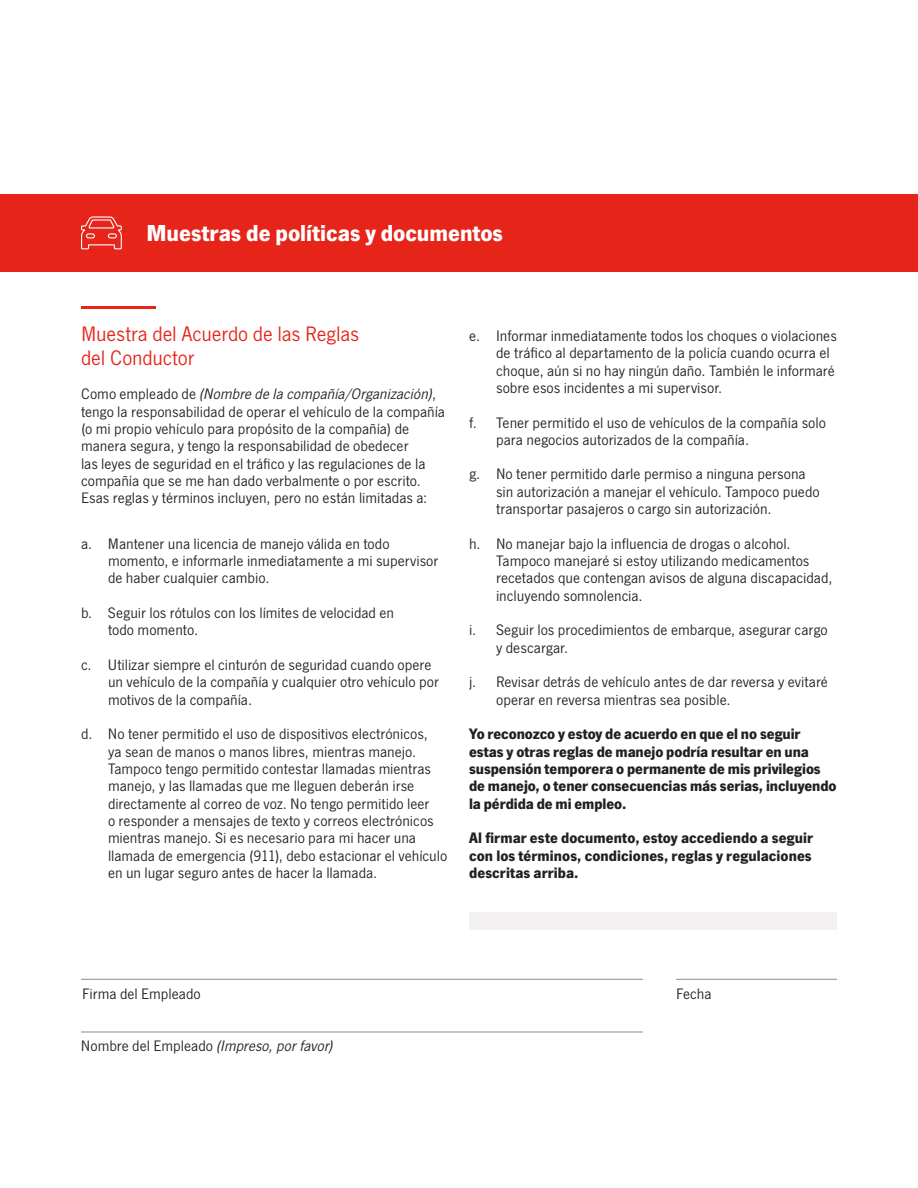
<style>
.page{position:relative;width:918px;height:1188px;background:#fff}
.page>*{position:absolute;margin:0;border:0;box-sizing:border-box;transform-origin:0 0}
.headline_-_small{font:700 24px "SF News Gothic";color:#fff}
.subhead_-_medium_-_r{font:21.75px/24px "SF News Gothic";letter-spacing:-.01em;color:#e72419}
.body{font:15.75px/17.2px "SF News Gothic";letter-spacing:-.005em;color:#231f20}
.body-2{font:700 15.75px/17.2px "SF News Gothic";letter-spacing:-.005em;color:#231f20}
.body-3{font:italic 15.75px "SF News Gothic";color:#231f20}
.s1{font-style:italic}
.s2{font-style:normal}
</style>
<div class="page">
<div style="left:0;top:194px;width:918px;height:78px;background:#e72419"></div>
<svg style="left:81px;top:216px;width:41px;height:34px"></svg>
<hr style="left:81px;top:306px;width:75px;height:3px;background:#e72419">
<div style="left:469px;top:913px;width:368px;height:17px;background:#f3f0f1"></div>
<hr style="left:81px;top:979px;width:562px;height:1px;background:#8a8c8f">
<hr style="left:81px;top:1032px;width:562px;height:1px;background:#8a8c8f">
<hr style="left:676px;top:979px;width:161px;height:1px;background:#8a8c8f">
<p class="headline_-_small" style="left:146px;top:219px;width:358px">Muestras de políticas y documentos</p>
<p class="subhead_-_medium_-_r" style="left:81px;top:322px;width:280px">Muestra del Acuerdo de las Reglas del Conductor</p>
<p class="body" style="left:81px;top:386px;width:366px">Como empleado de <span class="s1">(Nombre de la compañía/Organización)</span>, tengo la responsabilidad de operar el vehículo de la compañía (o mi propio vehículo para propósito de la compañía) de manera segura, y tengo la responsabilidad de obedecer<br>las leyes de seguridad en el tráfico y las regulaciones de la compañía que se me han dado verbalmente o por escrito.<br>Esas reglas y términos incluyen, pero no están limitadas a:</p>
<p class="body" style="left:108px;top:535px;width:332px;text-indent:-27px">a. Mantener una licencia de manejo válida en todo momento, e informarle inmediatamente a mi supervisor de haber cualquier cambio.</p>
<p class="body" style="left:108px;top:604px;width:288px;text-indent:-27px">b. Seguir los rótulos con los límites de velocidad en todo momento.</p>
<p class="body" style="left:108px;top:656px;width:332px;text-indent:-27px">c. Utilizar siempre el cinturón de seguridad cuando opere un vehículo de la compañía y cualquier otro vehículo por motivos de la compañía.</p>
<p class="body" style="left:108px;top:726px;width:341px;text-indent:-27px">d. No tener permitido el uso de dispositivos electrónicos,<br>ya sean de manos o manos libres, mientras manejo.<br>Tampoco tengo permitido contestar llamadas mientras manejo, y las llamadas que me lleguen deberán irse directamente al correo de voz. No tengo permitido leer<br>o responder a mensajes de texto y correos electrónicos mientras manejo. Si es necesario para mi hacer una llamada de emergencia (911), debo estacionar el vehículo en un lugar seguro antes de hacer la llamada.</p>
<p class="body" style="left:496px;top:327px;width:342px;text-indent:-27px">e. Informar inmediatamente todos los choques o violaciones de tráfico al departamento de la policía cuando ocurra el choque, aún si no hay ningún daño. También le informaré sobre esos incidentes a mi supervisor.</p>
<p class="body" style="left:496px;top:414px;width:331px;text-indent:-27px">f. Tener permitido el uso de vehículos de la compañía solo para negocios autorizados de la compañía.</p>
<p class="body" style="left:496px;top:466px;width:325px;text-indent:-27px">g. No tener permitido darle permiso a ninguna persona sin autorización a manejar el vehículo. Tampoco puedo transportar pasajeros o cargo sin autorización.</p>
<p class="body" style="left:496px;top:535px;width:338px;text-indent:-27px">h. No manejar bajo la influencia de drogas o alcohol.<br>Tampoco manejaré si estoy utilizando medicamentos recetados que contengan avisos de alguna discapacidad, incluyendo somnolencia.</p>
<p class="body" style="left:496px;top:622px;width:333px;text-indent:-27px">i. Seguir los procedimientos de embarque, asegurar cargo y descargar.</p>
<p class="body" style="left:496px;top:674px;width:333px;text-indent:-27px">j. Revisar detrás de vehículo antes de dar reversa y evitaré operar en reversa mientras sea posible.</p>
<p class="body-2" style="left:469px;top:725px;width:369px">Yo reconozco y estoy de acuerdo en que el no seguir estas y otras reglas de manejo podría resultar en una suspensión temporera o permanente de mis privilegios de manejo, o tener consecuencias más serias, incluyendo la pérdida de mi empleo.</p>
<p class="body-2" style="left:469px;top:829px;width:346px;text-align:justify">Al firmar este documento, estoy accediendo a seguir con los términos, condiciones, reglas y regulaciones descritas arriba.</p>
<p class="body" style="left:82px;top:986px;width:120px">Firma del Empleado</p>
<p class="body-3" style="left:81px;top:1037px;width:254px"><span class="s2">Nombre del Empleado</span> (Impreso, por favor)</p>
<p class="body" style="left:676px;top:986px;width:37px">Fecha</p>
</div>
